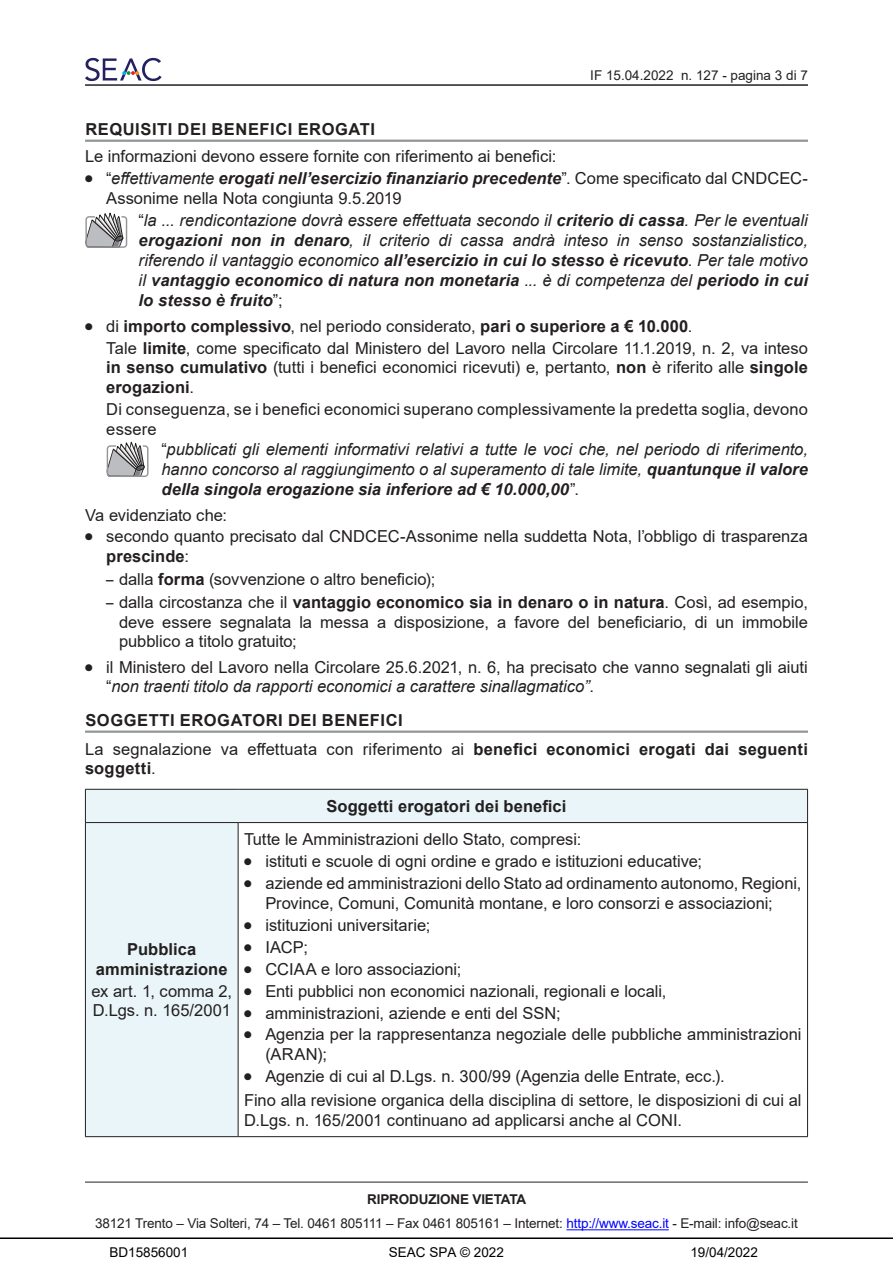
<style>
.page{position:relative;width:893px;height:1263px;background:#fff}
.page>*{position:absolute;margin:0;border:0;box-sizing:border-box;transform-origin:0 0}
.R50{font:16.5px/19.8px "Arial";color:#231f20}
.Body_Text{font:italic 16.5px/19.8px "Arial";color:#231f20;text-align:justify}
.Body_Text-2{font:16.5px/19.8px "Arial";color:#231f20}
.Body_Text-3{font:700 16.5px/19.8px "Arial";letter-spacing:.005em;color:#231f20;text-align:center}
.Titolo4{font:700 16.5px "Arial";letter-spacing:.035em;color:#231f20}
.t1{font:13.5px/24.8px "Arial";letter-spacing:-.01em;color:#231f20;text-align:center}
.t2{font:13.5px "Arial";color:#000}
.s1{font-style:italic}
.s2{font-weight:700;font-style:italic}
.s3{font-style:normal}
.s4{font-weight:700}
.s5{font-weight:400}
.s6{font-family:"Arial Narrow"}
.s7{color:#00f}
</style>
<div class="page">
<hr style="left:85px;top:1182px;width:723px;height:1px;background:#231f20">
<hr style="left:566px;top:1229px;width:103px;height:1px;background:#00f">
<hr style="left:85px;top:85px;width:723px;height:1px;background:#231f20">
<svg style="left:85px;top:58px;width:77px;height:23px"></svg>
<hr style="left:85px;top:140px;width:723px;height:2px;background:#939598">
<hr style="left:85px;top:730px;width:723px;height:3px;background:#939598">
<svg style="left:87px;top:212px;width:41px;height:34px"></svg>
<div style="left:85px;top:216px;width:42px;height:32px;border:1px solid #939598;border-radius:3px"></div>
<svg style="left:106px;top:441px;width:43px;height:34px"></svg>
<div style="left:107px;top:445px;width:41px;height:32px;border:1px solid #939598;border-radius:3px"></div>
<svg style="left:86px;top:790px;width:721px;height:346px"></svg>
<hr style="left:807px;top:823px;width:1px;height:313px;background:#231f20">
<hr style="left:85px;top:1136px;width:153px;height:1px;background:#231f20">
<hr style="left:238px;top:1136px;width:570px;height:1px;background:#231f20">
<hr style="left:85px;top:789px;width:153px;height:1px;background:#231f20">
<hr style="left:85px;top:790px;width:1px;height:32px;background:#231f20">
<hr style="left:238px;top:789px;width:570px;height:1px;background:#231f20">
<hr style="left:807px;top:790px;width:1px;height:32px;background:#231f20">
<hr style="left:85px;top:822px;width:153px;height:1px;background:#231f20">
<hr style="left:238px;top:822px;width:570px;height:1px;background:#231f20">
<hr style="left:85px;top:823px;width:1px;height:313px;background:#231f20">
<hr style="left:238px;top:823px;width:1px;height:313px;background:#231f20">
<hr style="left:0;top:1237px;width:893px;height:2px;background:#000">
<svg style="left:244px;top:858px;width:7px;height:7px"></svg>
<svg style="left:244px;top:880px;width:7px;height:7px"></svg>
<svg style="left:244px;top:922px;width:7px;height:7px"></svg>
<svg style="left:244px;top:944px;width:7px;height:7px"></svg>
<svg style="left:244px;top:966px;width:7px;height:7px"></svg>
<svg style="left:244px;top:988px;width:7px;height:7px"></svg>
<svg style="left:244px;top:1010px;width:7px;height:7px"></svg>
<svg style="left:244px;top:1031px;width:7px;height:7px"></svg>
<svg style="left:244px;top:1073px;width:7px;height:7px"></svg>
<p class="t1" style="left:590px;top:63px;width:219px">IF 15.04.2022 n. 127 - pagina 3 di 7</p>
<p class="Titolo4" style="left:85px;top:118px;width:291px">REQUISITI DEI BENEFICI EROGATI</p>
<p class="Body_Text-2" style="left:85px;top:146px;width:473px">Le informazioni devono essere fornite con riferimento ai benefici:</p>
<p class="R50" style="left:106px;top:168px;width:703px">“<span class="s1">effettivamente</span> <span class="s2">erogati nell’esercizio finanziario precedente</span>”. Come specificato dal CNDCEC-<br>Assonime nella Nota congiunta 9.5.2019</p>
<p class="Body_Text" style="left:139px;top:211px;width:671px"><span class="s3">“</span>la ... rendicontazione dovrà essere effettuata secondo il <span class="s4">criterio di cassa</span>. Per le eventuali <span class="s4">erogazioni non in denaro</span>, il criterio di cassa andrà inteso in senso sostanzialistico, riferendo il vantaggio economico <span class="s4">all’esercizio in cui lo stesso è ricevuto</span><span class="s3">.</span> Per tale motivo il <span class="s4">vantaggio economico di natura non monetaria</span> ... è di competenza del <span class="s4">periodo in cui lo stesso è fruito</span><span class="s3">”;</span></p>
<p class="Body_Text-3" style="left:106px;top:316px;width:588px"><span class="s5">di</span> importo complessivo<span class="s5">, nel periodo considerato,</span> pari o superiore a € 10.000<span class="s5">.</span></p>
<p class="R50" style="left:106px;top:338px;width:703px;text-align:justify">Tale <span class="s4">limite</span>, come specificato dal Ministero del Lavoro nella Circolare 11.1.2019, n. 2, va inteso <span class="s4">in senso cumulativo</span> (tutti i benefici economici ricevuti) e, pertanto, <span class="s4">non</span> è riferito alle <span class="s4">singole erogazioni</span>.</p>
<p class="R50" style="left:106px;top:399px;width:703px">Di conseguenza, se i benefici economici superano complessivamente la predetta soglia, devono essere</p>
<p class="Body_Text" style="left:162px;top:440px;width:648px"><span class="s3">“</span>pubblicati gli elementi informativi relativi a tutte le voci che, nel periodo di riferimento, hanno concorso al raggiungimento o al superamento di tale limite, <span class="s4">quantunque il valore della singola erogazione sia inferiore ad € 10.000,00</span><span class="s3">”.</span></p>
<p class="Body_Text-2" style="left:85px;top:505px;width:144px">Va evidenziato che:</p>
<p class="R50" style="left:106px;top:526px;width:703px">secondo quanto precisato dal CNDCEC-Assonime nella suddetta Nota, l’obbligo di trasparenza <span class="s4">prescinde</span>:</p>
<p class="R50" style="left:106px;top:569px;width:331px"><span class="s6">–</span> dalla <span class="s4">forma</span> (sovvenzione o altro beneficio);</p>
<p class="R50" style="left:119px;top:592px;width:690px;text-align:justify;text-indent:-13px"><span class="s6">–</span> dalla circostanza che il <span class="s4">vantaggio economico sia in denaro o in natura</span>. Così, ad esempio, deve essere segnalata la messa a disposizione, a favore del beneficiario, di un immobile pubblico a titolo gratuito;</p>
<p class="R50" style="left:106px;top:657px;width:703px">il Ministero del Lavoro nella Circolare 25.6.2021, n. 6, ha precisato che vanno segnalati gli aiuti “<span class="s1">non traenti titolo da rapporti economici a carattere sinallagmatico”</span>.</p>
<p class="Titolo4" style="left:85px;top:709px;width:319px">SOGGETTI EROGATORI DEI BENEFICI</p>
<p class="Body_Text-2" style="left:85px;top:739px;width:724px">La segnalazione va effettuata con riferimento ai <span class="s4">benefici economici erogati dai seguenti soggetti</span>.</p>
<p class="Body_Text-3" style="left:326px;top:796px;width:241px">Soggetti erogatori dei benefici</p>
<p class="Body_Text-3" style="left:96px;top:939px;width:133px">Pubblica amministrazione</p>
<p class="Body_Text-2" style="left:91px;top:981px;width:142px">ex art. 1, comma 2,<br>D.Lgs. n. 165/2001</p>
<p class="Body_Text-2" style="left:244px;top:829px;width:339px">Tutte le Amministrazioni dello Stato, compresi:</p>
<p class="R50" style="left:265px;top:851px;width:438px">istituti e scuole di ogni ordine e grado e istituzioni educative;</p>
<p class="R50" style="left:265px;top:873px;width:538px">aziende ed amministrazioni dello Stato ad ordinamento autonomo, Regioni,<br>Province, Comuni, Comunità montane, e loro consorzi e associazioni;</p>
<p class="R50" style="left:265px;top:915px;width:167px">istituzioni universitarie;</p>
<p class="R50" style="left:265px;top:937px;width:44px">IACP;</p>
<p class="R50" style="left:265px;top:959px;width:198px">CCIAA e loro associazioni;</p>
<p class="R50" style="left:265px;top:981px;width:403px">Enti pubblici non economici nazionali, regionali e locali,</p>
<p class="R50" style="left:265px;top:1003px;width:297px">amministrazioni, aziende e enti del SSN;</p>
<p class="R50" style="left:265px;top:1025px;width:538px">Agenzia per la rappresentanza negoziale delle pubbliche amministrazioni (ARAN);</p>
<p class="R50" style="left:265px;top:1066px;width:461px">Agenzie di cui al D.Lgs. n. 300/99 (Agenzia delle Entrate, ecc.).</p>
<p class="Body_Text-2" style="left:244px;top:1090px;width:559px">Fino alla revisione organica della disciplina di settore, le disposizioni di cui al<br>D.Lgs. n. 165/2001 continuano ad applicarsi anche al CONI.</p>
<p class="t1" style="left:95px;top:1186px;width:704px"><span class="s4">RIPRODUZIONE VIETATA<br></span>38121 Trento – Via Solteri, 74 – Tel. 0461 805111 – Fax 0461 805161 – Internet: <span class="s7">http://www.seac.it</span> - E-mail: info@seac.it</p>
<p class="t2" style="left:109px;top:1245px;width:80px">BD15856001</p>
<p class="t2" style="left:389px;top:1245px;width:116px">SEAC SPA © 2022</p>
<p class="t2" style="left:690px;top:1245px;width:69px">19/04/2022</p>
</div>
